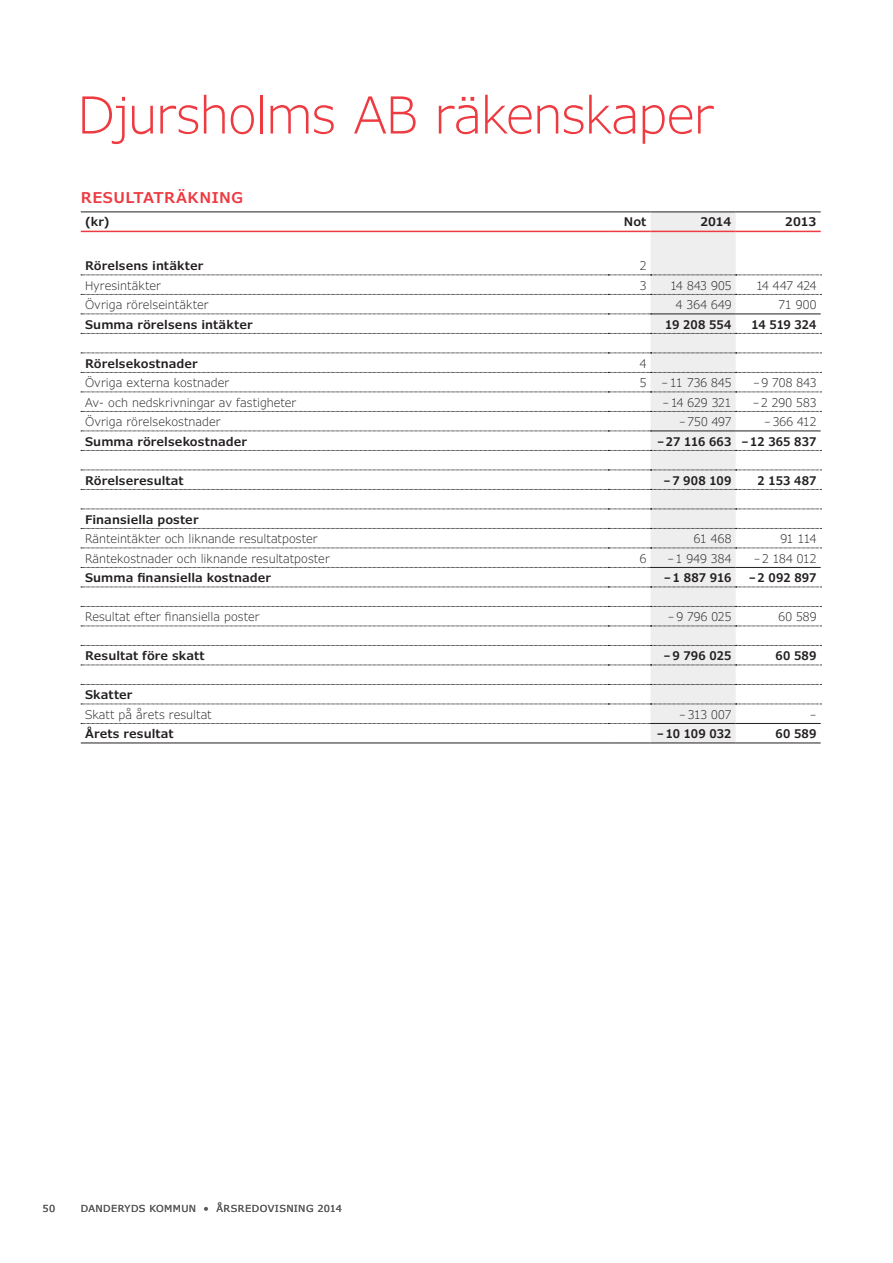
<style>
.page{position:relative;width:893px;height:1263px;background:#fff}
.page>*{position:absolute;margin:0;border:0;box-sizing:border-box;transform-origin:0 0}
.t1{font:300 51px "Verdana Pro";letter-spacing:-.03em;color:#ee3a41}
.t2{font:600 15px "Verdana Pro";letter-spacing:.025em;color:#ee3a41}
.t3{font:300 12px "Verdana Pro";color:#231f20}
.t4{font:600 12px "Verdana Pro";letter-spacing:.005em;color:#231f20}
.t5{font:600 12px "Verdana Pro";letter-spacing:.005em;color:#231f20;scale:.93 1}
.t6{font:9.75px "Verdana Pro";letter-spacing:.04em;color:#57585a}
</style>
<div class="page">
<div style="left:651px;top:213px;width:85px;height:530px;background:#eeeeef"></div>
<hr style="left:81px;top:212px;width:527px;height:1px;background:#231f20">
<hr style="left:608px;top:212px;width:43px;height:1px;background:#231f20">
<hr style="left:651px;top:212px;width:85px;height:1px;background:#231f20">
<hr style="left:736px;top:212px;width:85px;height:1px;background:#231f20">
<hr style="left:81px;top:231px;width:527px;height:1px;background:#ee3a41">
<hr style="left:608px;top:231px;width:43px;height:1px;background:#ee3a41">
<hr style="left:651px;top:231px;width:85px;height:1px;background:#ee3a41">
<hr style="left:736px;top:231px;width:85px;height:1px;background:#ee3a41">
<svg style="left:81px;top:275px;width:740px;height:1px"></svg>
<svg style="left:81px;top:294px;width:740px;height:1px"></svg>
<svg style="left:81px;top:314px;width:570px;height:1px"></svg>
<hr style="left:651px;top:314px;width:85px;height:1px;background:#231f20">
<hr style="left:736px;top:314px;width:85px;height:1px;background:#231f20">
<svg style="left:81px;top:333px;width:740px;height:1px"></svg>
<svg style="left:81px;top:353px;width:740px;height:1px"></svg>
<svg style="left:81px;top:372px;width:740px;height:1px"></svg>
<svg style="left:81px;top:392px;width:740px;height:1px"></svg>
<svg style="left:81px;top:411px;width:740px;height:1px"></svg>
<svg style="left:81px;top:431px;width:570px;height:1px"></svg>
<svg style="left:81px;top:450px;width:740px;height:1px"></svg>
<svg style="left:81px;top:470px;width:740px;height:1px"></svg>
<svg style="left:81px;top:489px;width:740px;height:1px"></svg>
<svg style="left:81px;top:509px;width:740px;height:1px"></svg>
<svg style="left:81px;top:528px;width:740px;height:1px"></svg>
<svg style="left:81px;top:548px;width:740px;height:1px"></svg>
<svg style="left:81px;top:567px;width:570px;height:1px"></svg>
<svg style="left:81px;top:587px;width:740px;height:1px"></svg>
<svg style="left:81px;top:606px;width:740px;height:1px"></svg>
<svg style="left:81px;top:626px;width:740px;height:1px"></svg>
<svg style="left:81px;top:645px;width:740px;height:1px"></svg>
<svg style="left:81px;top:665px;width:740px;height:1px"></svg>
<svg style="left:81px;top:684px;width:740px;height:1px"></svg>
<svg style="left:81px;top:704px;width:740px;height:1px"></svg>
<svg style="left:81px;top:723px;width:570px;height:1px"></svg>
<hr style="left:651px;top:431px;width:85px;height:1px;background:#231f20">
<hr style="left:736px;top:431px;width:85px;height:1px;background:#231f20">
<hr style="left:651px;top:567px;width:85px;height:1px;background:#231f20">
<hr style="left:736px;top:567px;width:85px;height:1px;background:#231f20">
<hr style="left:651px;top:723px;width:85px;height:1px;background:#231f20">
<hr style="left:736px;top:723px;width:85px;height:1px;background:#231f20">
<hr style="left:81px;top:743px;width:527px;height:1px;background:#231f20">
<hr style="left:608px;top:743px;width:43px;height:1px;background:#231f20">
<hr style="left:651px;top:743px;width:85px;height:1px;background:#231f20">
<hr style="left:736px;top:743px;width:85px;height:1px;background:#231f20">
<h1 class="t1" style="left:78px;top:82px;width:637px">Djursholms AB räkenskaper</h1>
<p class="t2" style="left:81px;top:187px;width:164px">RESULTATRÄKNING</p>
<p class="t4" style="left:85px;top:214px;width:26px">(kr)</p>
<p class="t4" style="left:624px;top:214px;width:24px">Not</p>
<p class="t4" style="left:700px;top:214px;width:33px">2014</p>
<p class="t4" style="left:785px;top:214px;width:33px">2013</p>
<p class="t4" style="left:85px;top:258px;width:120px">Rörelsens intäkter</p>
<p class="t3" style="left:640px;top:258px;width:8px">2</p>
<p class="t3" style="left:85px;top:277px;width:77px">Hyresintäkter</p>
<p class="t3" style="left:640px;top:277px;width:8px">3</p>
<p class="t3" style="left:670px;top:277px;width:62px">14 843 905</p>
<p class="t3" style="left:756px;top:277px;width:62px">14 447 424</p>
<p class="t3" style="left:85px;top:297px;width:125px">Övriga rörelseintäkter</p>
<p class="t3" style="left:676px;top:297px;width:57px">4 364 649</p>
<p class="t3" style="left:778px;top:297px;width:39px">71 900</p>
<p class="t4" style="left:85px;top:316px;width:169px">Summa rörelsens intäkter</p>
<p class="t5" style="left:665px;top:316px;width:73px">19 208 554</p>
<p class="t5" style="left:751px;top:316px;width:71px">14 519 324</p>
<p class="t4" style="left:85px;top:355px;width:114px">Rörelsekostnader</p>
<p class="t3" style="left:640px;top:355px;width:8px">4</p>
<p class="t3" style="left:85px;top:375px;width:146px">Övriga externa kostnader</p>
<p class="t3" style="left:640px;top:375px;width:8px">5</p>
<p class="t3" style="left:662px;top:375px;width:71px">– 11 736 845</p>
<p class="t3" style="left:753px;top:375px;width:65px">– 9 708 843</p>
<p class="t3" style="left:85px;top:394px;width:213px">Av- och nedskrivningar av fastigheter</p>
<p class="t3" style="left:663px;top:394px;width:70px">– 14 629 321</p>
<p class="t3" style="left:753px;top:394px;width:65px">– 2 290 583</p>
<p class="t3" style="left:85px;top:414px;width:137px">Övriga rörelsekostnader</p>
<p class="t3" style="left:679px;top:414px;width:54px">– 750 497</p>
<p class="t3" style="left:764px;top:414px;width:54px">– 366 412</p>
<p class="t4" style="left:85px;top:433px;width:163px">Summa rörelsekostnader</p>
<p class="t5" style="left:657px;top:433px;width:173px">–27 116 663 –12 365 837</p>
<p class="t4" style="left:85px;top:472px;width:100px">Rörelseresultat</p>
<p class="t5" style="left:663px;top:472px;width:75px">–7 908 109</p>
<p class="t5" style="left:758px;top:472px;width:65px">2 153 487</p>
<p class="t4" style="left:85px;top:511px;width:115px">Finansiella poster</p>
<p class="t3" style="left:85px;top:531px;width:234px">Ränteintäkter och liknande resultatposter</p>
<p class="t3" style="left:694px;top:531px;width:39px">61 468</p>
<p class="t3" style="left:780px;top:531px;width:37px">91 114</p>
<p class="t3" style="left:85px;top:550px;width:246px">Räntekostnader och liknande resultatposter</p>
<p class="t3" style="left:640px;top:550px;width:8px">6</p>
<p class="t3" style="left:667px;top:550px;width:66px">– 1 949 384</p>
<p class="t3" style="left:754px;top:550px;width:64px">– 2 184 012</p>
<p class="t4" style="left:85px;top:570px;width:187px">Summa finansiella kostnader</p>
<p class="t5" style="left:664px;top:570px;width:74px">–1 887 916</p>
<p class="t5" style="left:749px;top:570px;width:74px">–2 092 897</p>
<p class="t3" style="left:85px;top:609px;width:176px">Resultat efter finansiella poster</p>
<p class="t3" style="left:668px;top:609px;width:65px">– 9 796 025</p>
<p class="t3" style="left:779px;top:609px;width:39px">60 589</p>
<p class="t4" style="left:85px;top:648px;width:121px">Resultat före skatt</p>
<p class="t5" style="left:664px;top:648px;width:74px">–9 796 025</p>
<p class="t5" style="left:776px;top:648px;width:45px">60 589</p>
<p class="t4" style="left:85px;top:687px;width:49px">Skatter</p>
<p class="t3" style="left:85px;top:706px;width:128px">Skatt på årets resultat</p>
<p class="t3" style="left:679px;top:706px;width:54px">– 313 007</p>
<p class="t3" style="left:810px;top:706px;width:8px">–</p>
<p class="t4" style="left:85px;top:726px;width:90px">Årets resultat</p>
<p class="t5" style="left:657px;top:726px;width:82px">–10 109 032</p>
<p class="t5" style="left:776px;top:726px;width:45px">60 589</p>
<p class="t6" style="left:43px;top:1202px;width:14px">50</p>
<p class="t6" style="left:81px;top:1202px;width:263px">DANDERYDS KOMMUN • ÅRSREDOVISNING 2014</p>
</div>
